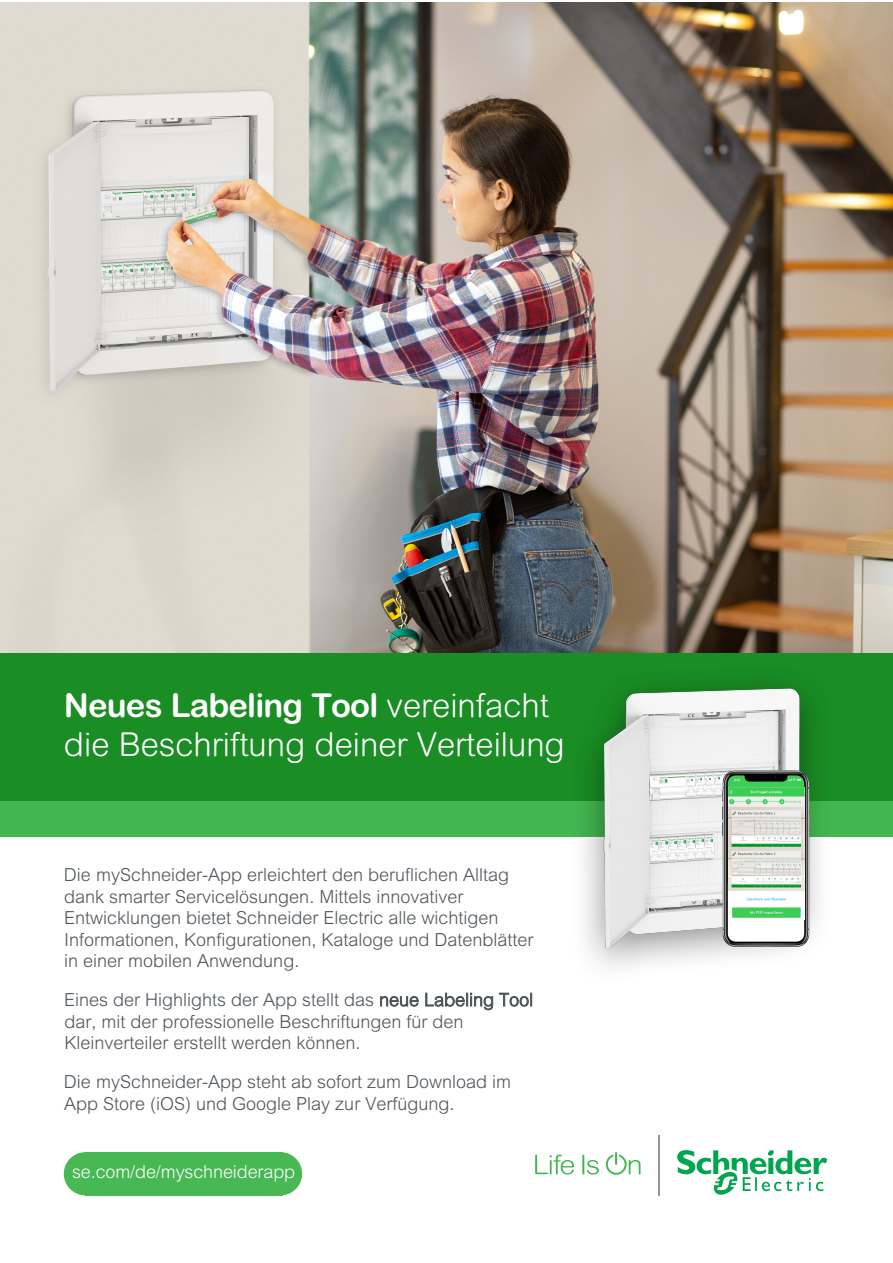
<style>
.page{position:relative;width:893px;height:1263px;background:#fff}
.page>*{position:absolute;margin:0;border:0;box-sizing:border-box;transform-origin:0 0}
.t1{font:300 33px/38.7px "Arial Rounded MT Pro";color:#fff}
.Bullet_1{font:300 18px/21.6px "Arial MT Pro";color:#4d545a}
.Cover_Capsule{font:300 18px "Arial MT Std";letter-spacing:-.005em;color:#fff}
.s1{font-weight:700}
</style>
<div class="page">
<svg style="left:535px;top:1155px;width:39px;height:19px"></svg>
<svg style="left:582px;top:1155px;width:17px;height:19px"></svg>
<svg style="left:606px;top:1152px;width:34px;height:23px"></svg>
<hr style="left:658px;top:1135px;width:1px;height:60px;background:#939598">
<svg style="left:677px;top:1150px;width:150px;height:45px"></svg>
<div style="left:0;top:651px;width:893px;height:151px;background:#1a8d24"></div>
<div style="left:0;top:802px;width:893px;height:35px;background:#42b751"></div>
<img style="left:562px;top:652px;width:302px;height:316px">
<div style="left:85px;top:1152px;width:198px;height:43px;background:#47b853"></div>
<div style="left:64px;top:1152px;width:43px;height:43px;background:#47b853;border-radius:50%"></div>
<div style="left:259px;top:1152px;width:43px;height:43px;background:#47b853;border-radius:50%"></div>
<img style="left:705px;top:758px;width:119px;height:202px">
<img style="left:728px;top:788px;width:76px;height:131px">
<svg style="left:652px;top:780px;width:16px;height:19px"></svg>
<svg style="left:687px;top:778px;width:35px;height:18px"></svg>
<svg style="left:650px;top:839px;width:64px;height:23px"></svg>
<img style="left:0;top:3px;width:893px;height:649px">
<p class="t1" style="left:64px;top:688px;width:503px"><span class="s1">Neues Labeling Tool</span> vereinfacht die Beschriftung deiner Verteilung</p>
<p class="Bullet_1" style="left:64px;top:864px;width:471px">Die mySchneider-App erleichtert den beruflichen Alltag dank smarter Servicelösungen. Mittels innovativer Entwicklungen bietet Schneider Electric alle wichtigen Informationen, Konfigurationen, Kataloge und Datenblätter in einer mobilen Anwendung.</p>
<p class="Bullet_1" style="left:64px;top:989px;width:470px">Eines der Highlights der App stellt das neue Labeling Tool dar, mit der professionelle Beschriftungen für den<br>Kleinverteiler erstellt werden können.</p>
<p class="Bullet_1" style="left:64px;top:1071px;width:449px;line-height:22.2px">Die mySchneider-App steht ab sofort zum Download im<br>App Store (iOS) und Google Play zur Verfügung.</p>
<p class="Cover_Capsule" style="left:72px;top:1161px;width:225px">se.com/de/myschneiderapp</p>
</div>
